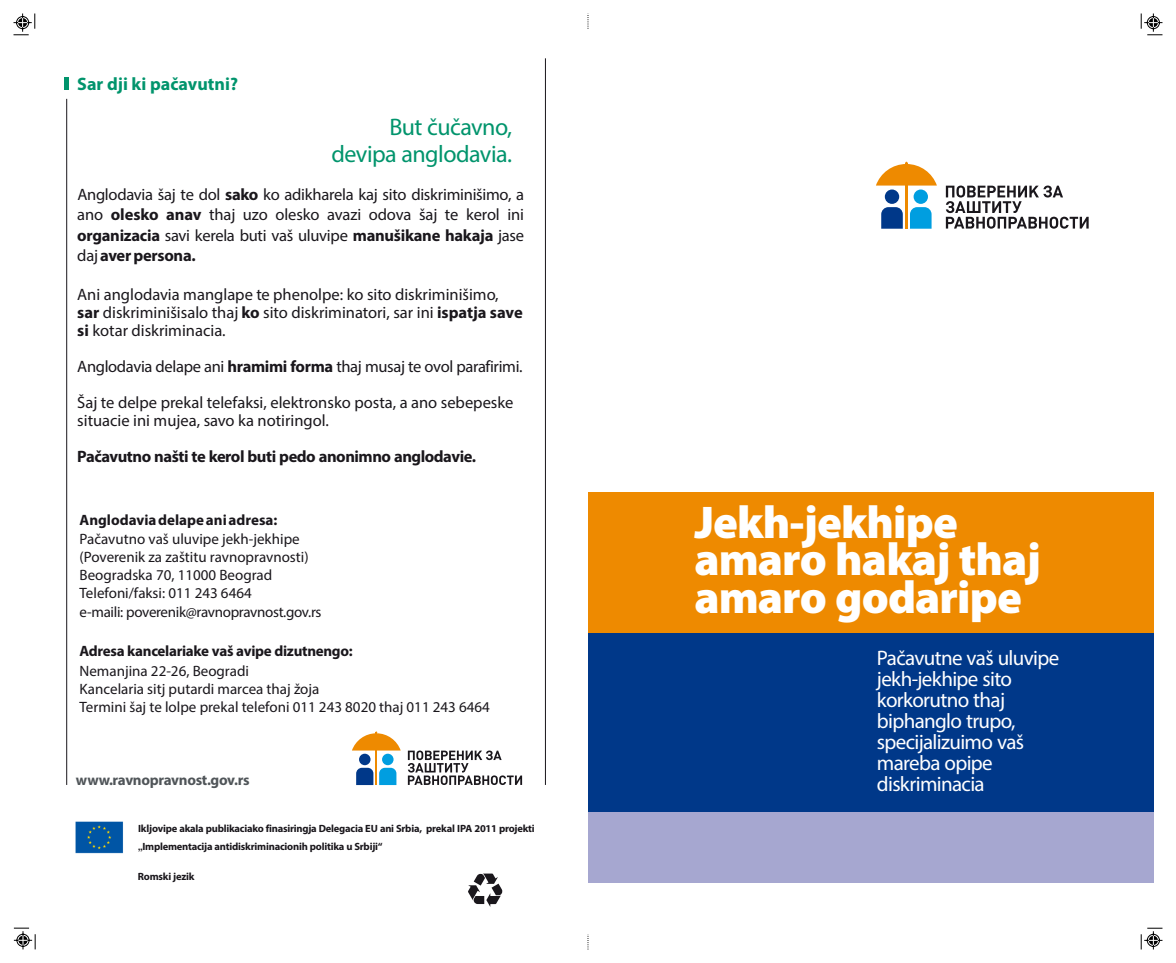
<style>
.page{position:relative;width:1176px;height:963px;background:#fff}
.page>*{position:absolute;margin:0;border:0;box-sizing:border-box;transform-origin:0 0}
.t1{font:900 46.05px/37.5px "Myriad Pro";letter-spacing:-.02em;color:#fff}
.t2{font:24px/27px "Myriad Pro";letter-spacing:-.02em;color:#00946c;text-align:right}
.t3{font:21px/21px "Myriad Pro";letter-spacing:-.03em;color:#fff}
.t4{font:700 18px "Myriad Pro";color:#00946c}
.t5{font:16.5px/20.4px "Myriad Pro";color:#1a171c}
.t6{font:700 16.5px "Myriad Pro";letter-spacing:-.03em;color:#1a171c}
.t7{font:15px/18px "Myriad Pro";color:#1a171c}
.t8{font:15px "Myriad Pro";letter-spacing:-.02em;color:#1a171c}
.t9{font:700 15px "Myriad Pro";letter-spacing:-.02em;color:#1a171c}
.t10{font:700 15px "Myriad Pro";color:#1a171c}
.t11{font:700 15px "Myriad Pro";letter-spacing:-.02em;color:#505559}
.t12{font:700 10.5px/17.2px "Myriad Pro";letter-spacing:-.02em;color:#1a171c}
.s1{font-weight:700}
.s2{font-family:"Swiss 721 BT"}
</style>
<div class="page">
<div style="left:588px;top:492px;width:565px;height:141px;background:#ee8a00"></div>
<div style="left:588px;top:633px;width:565px;height:179px;background:#003889"></div>
<div style="left:588px;top:812px;width:565px;height:70px;background:#a6a7d0"></div>
<svg style="left:945px;top:185px;width:143px;height:44px"></svg>
<div style="left:884px;top:189px;width:14px;height:15px;background:#003889;border-radius:50%"></div>
<svg style="left:881px;top:207px;width:21px;height:22px"></svg>
<div style="left:913px;top:189px;width:14px;height:15px;background:#009ee0;border-radius:50%"></div>
<svg style="left:910px;top:207px;width:21px;height:22px"></svg>
<hr style="left:904px;top:185px;width:3px;height:44px;background:#ee8a00">
<svg style="left:876px;top:162px;width:60px;height:23px"></svg>
<svg style="left:408px;top:750px;width:114px;height:35px"></svg>
<div style="left:359px;top:753px;width:11px;height:12px;background:#003889;border-radius:50%"></div>
<svg style="left:356px;top:767px;width:17px;height:18px"></svg>
<div style="left:382px;top:753px;width:11px;height:12px;background:#009ee0;border-radius:50%"></div>
<svg style="left:379px;top:767px;width:17px;height:18px"></svg>
<hr style="left:375px;top:750px;width:2px;height:35px;background:#ee8a00">
<svg style="left:352px;top:731px;width:48px;height:19px"></svg>
<hr style="left:66px;top:99px;width:1px;height:685px;background:#1a171c">
<hr style="left:545px;top:58px;width:1px;height:726px;background:#1a171c">
<hr style="left:65px;top:78px;width:4px;height:12px;background:#00946c">
<svg style="left:1140px;top:927px;width:22px;height:22px"></svg>
<svg style="left:1140px;top:13px;width:22px;height:23px"></svg>
<svg style="left:13px;top:927px;width:23px;height:22px"></svg>
<svg style="left:13px;top:13px;width:23px;height:23px"></svg>
<svg style="left:587px;top:15px;width:1px;height:14px"></svg>
<svg style="left:587px;top:934px;width:1px;height:15px"></svg>
<img style="left:75px;top:821px;width:48px;height:33px">
<svg style="left:468px;top:873px;width:35px;height:33px"></svg>
<p class="t4" style="left:77px;top:76px;width:162px">Sar dji ki pačavutni?</p>
<h2 class="t2" style="left:331px;top:115px;width:182px">But čučavno, devipa anglodavia.</h2>
<p class="t5" style="left:77px;top:185px;width:448px;text-align:justify">Anglodavia šaj te dol <span class="s1">sako</span> ko adikharela kaj sito diskriminišimo, a ano <span class="s1">olesko anav</span> thaj uzo olesko avazi odova šaj te kerol ini <span class="s1">organizacia</span> savi kerela buti vaš uluvipe <span class="s1">manušikane hakaja</span> jase daj <span class="s1">aver persona.</span></p>
<p class="t5" style="left:77px;top:286px;width:447px;line-height:18px">Ani anglodavia manglape te phenolpe: ko sito diskriminišimo, <span class="s1">sar</span> diskriminišisalo thaj <span class="s1">ko</span> sito diskriminatori, sar ini <span class="s1">ispatja save si</span> kotar diskriminacia.</p>
<p class="t5" style="left:77px;top:349px;width:446px;line-height:36px">Anglodavia delape ani <span class="s1">hramimi forma</span> thaj musaj te ovol parafirimi.<br>Šaj te delpe prekal telefaksi, elektronsko posta, a ano sebepeske</p>
<p class="t5" style="left:77px;top:411px;width:253px">situacie ini mujea, savo ka notiringol.</p>
<p class="t6" style="left:77px;top:449px;width:400px">Pačavutno našti te kerol buti pedo anonimno anglodavie.</p>
<p class="t10" style="left:80px;top:514px;width:199px">Anglodavia delape ani adresa:</p>
<p class="t7" style="left:80px;top:530px;width:230px">Pačavutno vaš uluvipe jekh-jekhipe (Poverenik za zaštitu ravnopravnosti)<br>Beogradska 70, 11000 Beograd Telefoni/faksi: 011 243 6464</p>
<p class="t8" style="left:80px;top:606px;width:243px">e-maili: poverenik@ravnopravnost.gov.rs</p>
<p class="t9" style="left:80px;top:645px;width:274px">Adresa kancelariake vaš avipe dizutnengo:</p>
<p class="t7" style="left:80px;top:663px;width:412px">Nemanjina 22-26, Beogradi<br>Kancelaria sitj putardi marcea thaj žoja<br>Termini šaj te lolpe prekal telefoni 011 243 8020 thaj 011 243 6464</p>
<p class="t11" style="left:76px;top:773px;width:175px">www.ravnopravnost.gov.rs</p>
<p class="t12" style="left:138px;top:821px;width:398px">Ikljovipe akala publikaciako finasiringja Delegacia EU ani Srbia, prekal IPA 2011 projekti <span class="s2">„</span>Implementacija antidiskriminacionih politika u Srbiji“</p>
<p class="t12" style="left:138px;top:868px;width:58px">Romski jezik</p>
<h1 class="t1" style="left:694px;top:507px;width:348px">Jekh-jekhipe amaro hakaj thaj amaro godaripe</h1>
<p class="t3" style="left:876px;top:649px;width:184px">Pačavutne vaš uluvipe jekh-jekhipe sito korkorutno thaj biphanglo trupo, specijalizuimo vaš mareba opipe diskriminacia</p>
</div>
